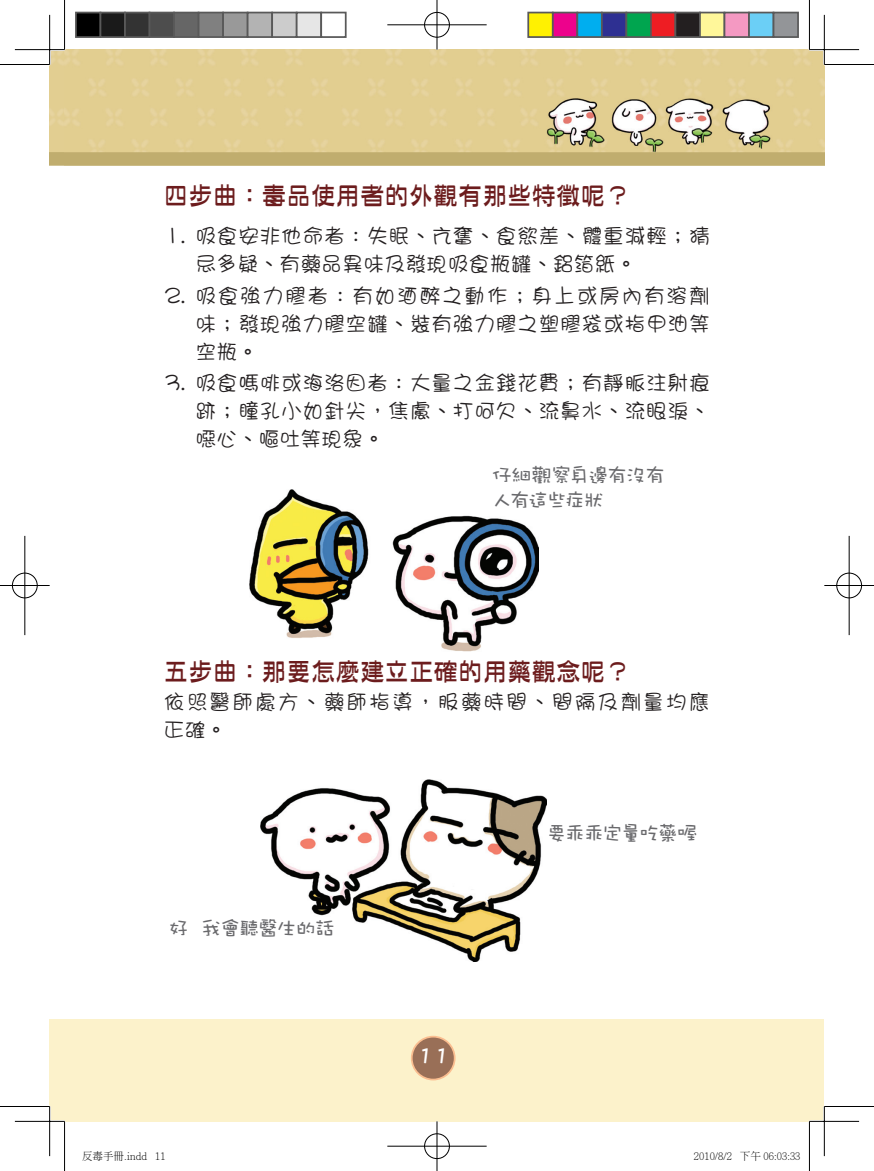
<style>
.page{position:relative;width:874px;height:1171px;background:#fff}
.page>*{position:absolute;margin:0;border:0;box-sizing:border-box;transform-origin:0 0}
.t1{font:24.5px "DF Ya Yi W6 HKP BF";color:#6c1c1d}
.t2{font:21px/28px "DF Girl W3 HKP BF";letter-spacing:.02em;color:#231f20;text-align:justify}
.t3{font:21px/28px "DF Girl W3 HKP BF";color:#231f20}
.t4{font:21px/25.2px "DF Wa Wa Md HK BF";letter-spacing:-.11em;color:#69696c}
.t5{font:21px/28px "DF Girl W3 HKP BF";letter-spacing:.085em;color:#231f20}
.t6{font:21px "DF Wa Wa W7 HKP BF";color:#fff}
.t7{font:300 10.5px "Adobe Ming Std";color:#000}
</style>
<div class="page">
<div style="left:62px;top:1019px;width:761px;height:102px;background:#fcf2cb"></div>
<div style="left:50px;top:1019px;width:17px;height:102px;background:#fcf2cb"></div>
<div style="left:411px;top:1036px;width:43px;height:43px;background:#996f57;border-radius:50%"></div>
<div style="left:410px;top:1036px;width:45px;height:44px;border:2px solid #fbbe90;border-radius:50%"></div>
<img style="left:64px;top:50px;width:759px;height:116px">
<img style="left:249px;top:490px;width:289px;height:162px">
<img style="left:260px;top:779px;width:286px;height:182px">
<hr style="left:809px;top:48px;width:49px;height:3px;background:#fff">
<hr style="left:15px;top:1120px;width:49px;height:2px;background:#fff">
<hr style="left:809px;top:1120px;width:49px;height:2px;background:#fff">
<hr style="left:48px;top:1106px;width:3px;height:50px;background:#fff">
<hr style="left:822px;top:15px;width:3px;height:49px;background:#fff">
<hr style="left:822px;top:1106px;width:3px;height:50px;background:#fff">
<hr style="left:0;top:64px;width:50px;height:1px;background:#000">
<hr style="left:823px;top:64px;width:50px;height:1px;background:#000">
<hr style="left:0;top:1106px;width:50px;height:1px;background:#000">
<hr style="left:823px;top:1106px;width:50px;height:1px;background:#000">
<hr style="left:64px;top:0;width:1px;height:50px;background:#000">
<hr style="left:64px;top:1121px;width:1px;height:50px;background:#000">
<hr style="left:808px;top:0;width:1px;height:50px;background:#000">
<hr style="left:808px;top:1121px;width:1px;height:50px;background:#000">
<hr style="left:15px;top:49px;width:49px;height:1px;background:#000">
<hr style="left:809px;top:49px;width:49px;height:1px;background:#000">
<hr style="left:15px;top:1121px;width:49px;height:1px;background:#000">
<hr style="left:809px;top:1121px;width:49px;height:1px;background:#000">
<hr style="left:49px;top:15px;width:1px;height:49px;background:#000">
<hr style="left:49px;top:1106px;width:1px;height:50px;background:#000">
<hr style="left:823px;top:15px;width:1px;height:49px;background:#000">
<hr style="left:823px;top:1106px;width:1px;height:50px;background:#000">
<div style="left:423px;top:11px;width:27px;height:27px;border:2px solid #fff;border-radius:50%"></div>
<hr style="left:387px;top:24px;width:99px;height:2px;background:#fff">
<hr style="left:435px;top:0;width:3px;height:50px;background:#fff">
<div style="left:424px;top:12px;width:25px;height:25px;border:1px solid #000;border-radius:50%"></div>
<hr style="left:387px;top:25px;width:99px;height:1px;background:#000">
<hr style="left:436px;top:0;width:1px;height:50px;background:#000">
<div style="left:423px;top:1132px;width:27px;height:28px;border:2px solid #fff;border-radius:50%"></div>
<hr style="left:387px;top:1145px;width:99px;height:2px;background:#fff">
<hr style="left:435px;top:1121px;width:3px;height:50px;background:#fff">
<div style="left:424px;top:1133px;width:25px;height:26px;border:1px solid #000;border-radius:50%"></div>
<hr style="left:387px;top:1146px;width:99px;height:1px;background:#000">
<hr style="left:436px;top:1121px;width:1px;height:50px;background:#000">
<div style="left:11px;top:572px;width:27px;height:27px;border:2px solid #fff;border-radius:50%"></div>
<hr style="left:0;top:584px;width:50px;height:3px;background:#fff">
<hr style="left:24px;top:536px;width:2px;height:99px;background:#fff">
<div style="left:12px;top:573px;width:25px;height:25px;border:1px solid #000;border-radius:50%"></div>
<hr style="left:0;top:585px;width:50px;height:1px;background:#000">
<hr style="left:25px;top:536px;width:1px;height:99px;background:#000">
<div style="left:835px;top:572px;width:27px;height:27px;border:2px solid #fff;border-radius:50%"></div>
<hr style="left:823px;top:584px;width:50px;height:3px;background:#fff">
<hr style="left:847px;top:536px;width:3px;height:99px;background:#fff">
<div style="left:836px;top:573px;width:25px;height:25px;border:1px solid #000;border-radius:50%"></div>
<hr style="left:823px;top:585px;width:50px;height:1px;background:#000">
<hr style="left:848px;top:536px;width:1px;height:99px;background:#000">
<div style="left:76px;top:13px;width:24px;height:24px;background:#000"></div>
<div style="left:75px;top:12px;width:26px;height:26px;border:2px solid #595959"></div>
<div style="left:100px;top:13px;width:25px;height:24px;background:#1a1a1a"></div>
<div style="left:99px;top:12px;width:27px;height:26px;border:2px solid #595959"></div>
<div style="left:125px;top:13px;width:24px;height:24px;background:#333"></div>
<div style="left:124px;top:12px;width:26px;height:26px;border:2px solid #595959"></div>
<div style="left:149px;top:13px;width:25px;height:24px;background:#4d4d4d"></div>
<div style="left:148px;top:12px;width:27px;height:26px;border:2px solid #595959"></div>
<div style="left:174px;top:13px;width:24px;height:24px;background:#666"></div>
<div style="left:173px;top:12px;width:26px;height:26px;border:2px solid #595959"></div>
<div style="left:198px;top:13px;width:25px;height:24px;background:#808080"></div>
<div style="left:197px;top:12px;width:27px;height:26px;border:2px solid #595959"></div>
<div style="left:223px;top:13px;width:24px;height:24px;background:#999"></div>
<div style="left:222px;top:12px;width:26px;height:26px;border:2px solid #595959"></div>
<div style="left:247px;top:13px;width:25px;height:24px;background:#b3b3b3"></div>
<div style="left:246px;top:12px;width:27px;height:26px;border:2px solid #595959"></div>
<div style="left:272px;top:13px;width:24px;height:24px;background:#ccc"></div>
<div style="left:271px;top:12px;width:26px;height:26px;border:2px solid #595959"></div>
<div style="left:296px;top:13px;width:25px;height:24px;background:#e6e6e6"></div>
<div style="left:295px;top:12px;width:27px;height:26px;border:2px solid #595959"></div>
<div style="left:320px;top:12px;width:26px;height:26px;border:2px solid #595959"></div>
<div style="left:528px;top:13px;width:24px;height:24px;background:#fff101"></div>
<div style="left:527px;top:12px;width:26px;height:26px;border:2px solid #595959"></div>
<div style="left:552px;top:13px;width:25px;height:24px;background:#ed028c"></div>
<div style="left:551px;top:12px;width:27px;height:26px;border:2px solid #595959"></div>
<div style="left:577px;top:13px;width:24px;height:24px;background:#00aeef"></div>
<div style="left:576px;top:12px;width:26px;height:26px;border:2px solid #595959"></div>
<div style="left:601px;top:13px;width:25px;height:24px;background:#2e3092"></div>
<div style="left:600px;top:12px;width:27px;height:26px;border:2px solid #595959"></div>
<div style="left:626px;top:13px;width:24px;height:24px;background:#00a54f"></div>
<div style="left:625px;top:12px;width:26px;height:26px;border:2px solid #595959"></div>
<div style="left:650px;top:13px;width:25px;height:24px;background:#ee1d23"></div>
<div style="left:649px;top:12px;width:27px;height:26px;border:2px solid #595959"></div>
<div style="left:675px;top:13px;width:24px;height:24px;background:#231f20"></div>
<div style="left:674px;top:12px;width:26px;height:26px;border:2px solid #595959"></div>
<div style="left:699px;top:13px;width:25px;height:24px;background:#fff79a"></div>
<div style="left:698px;top:12px;width:27px;height:26px;border:2px solid #595959"></div>
<div style="left:724px;top:13px;width:24px;height:24px;background:#f499c2"></div>
<div style="left:723px;top:12px;width:26px;height:26px;border:2px solid #595959"></div>
<div style="left:748px;top:13px;width:25px;height:24px;background:#6bcff6"></div>
<div style="left:747px;top:12px;width:27px;height:26px;border:2px solid #595959"></div>
<div style="left:773px;top:13px;width:24px;height:24px;background:#939598"></div>
<div style="left:772px;top:12px;width:26px;height:26px;border:2px solid #595959"></div>
<p class="t1" style="left:164px;top:184px;width:467px">四步曲：毒品使用者的外觀有那些特徵呢？</p>
<p class="t3" style="left:195px;top:222px;width:516px;text-indent:-32px">1. 吸食安非他命者：失眠、亢奮、食慾差、體重減輕；猜忌多疑、有藥品異味及發現吸食瓶罐、鋁箔紙。</p>
<p class="t2" style="left:195px;top:282px;width:516px;text-indent:-32px">2. 吸食強力膠者：有如酒醉之動作；身上或房內有溶劑味；發現強力膠空罐、裝有強力膠之塑膠袋或指甲油等空瓶。</p>
<p class="t2" style="left:195px;top:369px;width:516px;text-indent:-32px">3. 吸食嗎啡或海洛因者：大量之金錢花費；有靜脈注射痕跡；瞳孔小如針尖，焦慮、打呵欠、流鼻水、流眼淚、噁心、嘔吐等現象。</p>
<p class="t4" style="left:491px;top:462px;width:175px">仔細觀察身邊有沒有人有這些症狀</p>
<p class="t1" style="left:164px;top:660px;width:467px">五步曲：那要怎麼建立正確的用藥觀念呢？</p>
<p class="t5" style="left:164px;top:688px;width:547px">依照醫師處方、藥師指導，服藥時間、間隔及劑量均應正確。</p>
<p class="t4" style="left:169px;top:914px;width:168px">好 我會聽醫生的話</p>
<p class="t6" style="left:416px;top:1045px;width:34px">11</p>
<p class="t4" style="left:546px;top:820px;width:153px">要乖乖定量吃藥喔</p>
<p class="t7" style="left:82px;top:1151px;width:85px">反毒手冊.indd 11</p>
<p class="t7" style="left:693px;top:1151px;width:108px">2010/8/2 下午 06:03:33</p>
</div>
